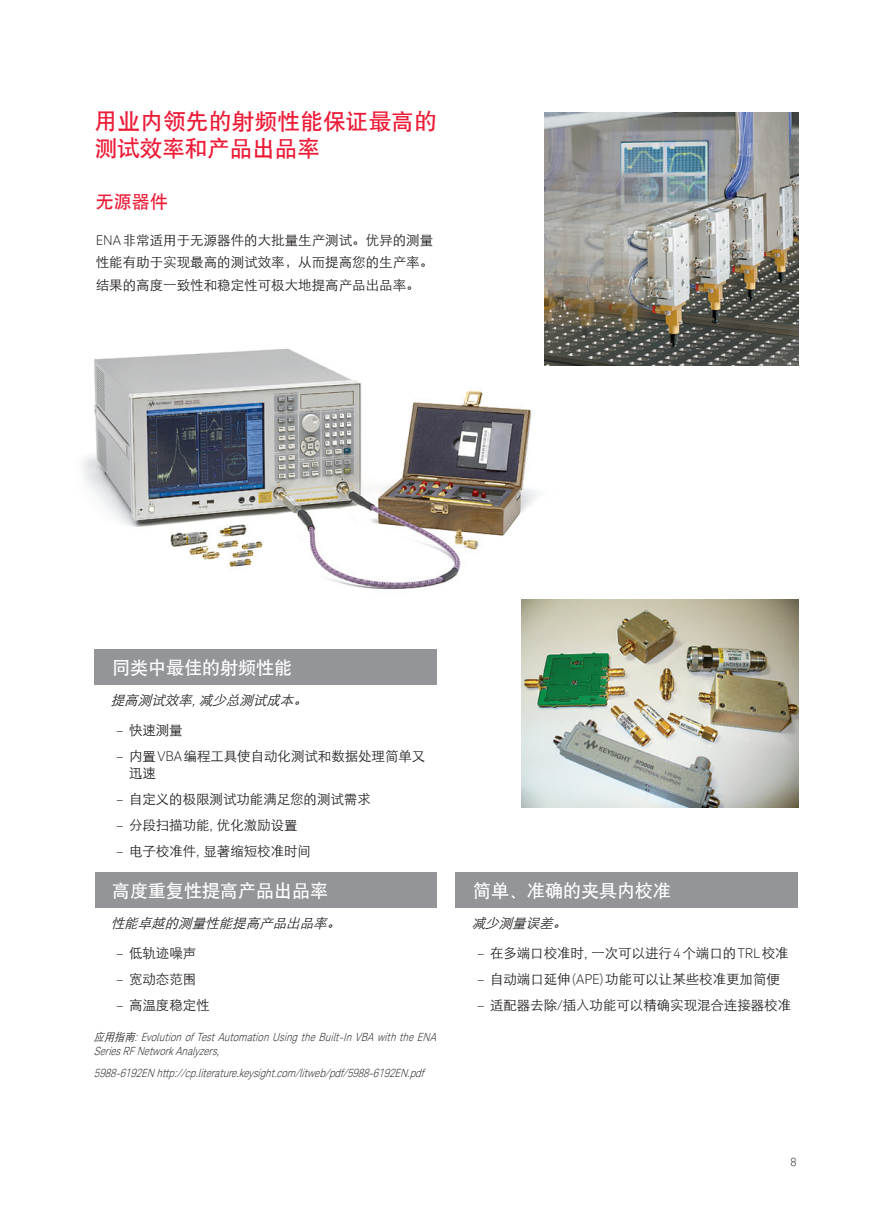
<style>
.page{position:relative;width:893px;height:1212px;background:#fff}
.page>*{position:absolute;margin:0;border:0;box-sizing:border-box;transform-origin:0 0}
.t1{font:22.5px/27px "H Yb 1 gj";letter-spacing:.015em;color:#ed1a36}
.t2{font:18px "H Yb 1 gj";color:#fff}
.t3{font:18px "H Yb 1 gj";color:#ed1a36}
.t4{font:13.5px/22.5px "ST Xihei";letter-spacing:-.005em;color:#231f20;text-align:justify}
.t5{font:italic 13.5px "ST Xihei";color:#231f20}
.t6{font:italic 300 11.25px/13.5px "Keysight Sans";color:#231f20;scale:.9 1}
.t7{font:300 11.25px "Keysight Sans";color:#231f20}
.s1{font-family:"Keysight Sans";font-weight:300}
.s2{font-family:"ST Xihei";font-weight:400}
</style>
<div class="page">
<img style="left:83px;top:348px;width:472px;height:252px">
<img style="left:521px;top:600px;width:277px;height:207px">
<img style="left:544px;top:112px;width:254px;height:254px">
<div style="left:456px;top:873px;width:342px;height:35px;background:#939598"></div>
<div style="left:95px;top:873px;width:342px;height:35px;background:#939598"></div>
<div style="left:95px;top:650px;width:342px;height:35px;background:#939598"></div>
<h1 class="t1" style="left:95px;top:109px;width:343px">用业内领先的射频性能保证最高的测试效率和产品出品率</h1>
<h2 class="t3" style="left:96px;top:192px;width:73px">无源器件</h2>
<p class="t4" style="left:96px;top:229px;width:339px"><span class="s1">ENA</span>非常适用于无源器件的大批量生产测试。优异的测量性能有助于实现最高的测试效率，从而提高您的生产率。结果的高度一致性和稳定性可极大地提高产品出品率。</p>
<h2 class="t2" style="left:112px;top:658px;width:181px">同类中最佳的射频性能</h2>
<p class="t5" style="left:111px;top:693px;width:201px">提高测试效率<span class="s1">,</span> 减少总测试成本。</p>
<p class="t4" style="left:116px;top:719px;width:68px"><span class="s1">–</span> 快速测量</p>
<p class="t4" style="left:129px;top:748px;width:298px;line-height:16.5px;text-indent:-13px"><span class="s1">–</span> 内置<span class="s1">VBA</span>编程工具使自动化测试和数据处理简单又迅速</p>
<p class="t4" style="left:116px;top:788px;width:256px"><span class="s1">–</span> 自定义的极限测试功能满足您的测试需求</p>
<p class="t4" style="left:116px;top:813px;width:183px"><span class="s1">–</span> 分段扫描功能<span class="s1">,</span> 优化激励设置</p>
<p class="t4" style="left:116px;top:839px;width:196px"><span class="s1">–</span> 电子校准件<span class="s1">,</span> 显著缩短校准时间</p>
<h2 class="t2" style="left:112px;top:881px;width:217px">高度重复性提高产品出品率</h2>
<p class="t5" style="left:111px;top:916px;width:235px">性能卓越的测量性能提高产品出品率。</p>
<p class="t4" style="left:116px;top:942px;width:81px"><span class="s1">–</span> 低轨迹噪声</p>
<p class="t4" style="left:116px;top:968px;width:81px"><span class="s1">–</span> 宽动态范围</p>
<p class="t4" style="left:116px;top:994px;width:95px"><span class="s1">–</span> 高温度稳定性</p>
<p class="t6" style="left:94px;top:1030px;width:385px"><span class="s2">应用指南</span>: Evolution of Test Automation Using the Built-In VBA with the ENA<br>Series RF Network Analyzers,</p>
<p class="t6" style="left:94px;top:1066px;width:372px">5988-6192EN http://cp.literature.keysight.com/litweb/pdf/5988-6192EN.pdf</p>
<h2 class="t2" style="left:473px;top:881px;width:199px">简单、准确的夹具内校准</h2>
<p class="t5" style="left:472px;top:916px;width:100px">减少测量误差。</p>
<p class="t4" style="left:477px;top:942px;width:313px"><span class="s1">–</span> 在多端口校准时<span class="s1">,</span> 一次可以进行<span class="s1">4</span>个端口的<span class="s1">TRL</span>校准</p>
<p class="t4" style="left:477px;top:968px;width:304px"><span class="s1">–</span> 自动端口延伸<span class="s1">(APE)</span>功能可以让某些校准更加简便</p>
<p class="t4" style="left:477px;top:994px;width:315px"><span class="s1">–</span> 适配器去除<span class="s1">/</span>插入功能可以精确实现混合连接器校准</p>
<p class="t7" style="left:790px;top:1156px;width:8px">8</p>
</div>
